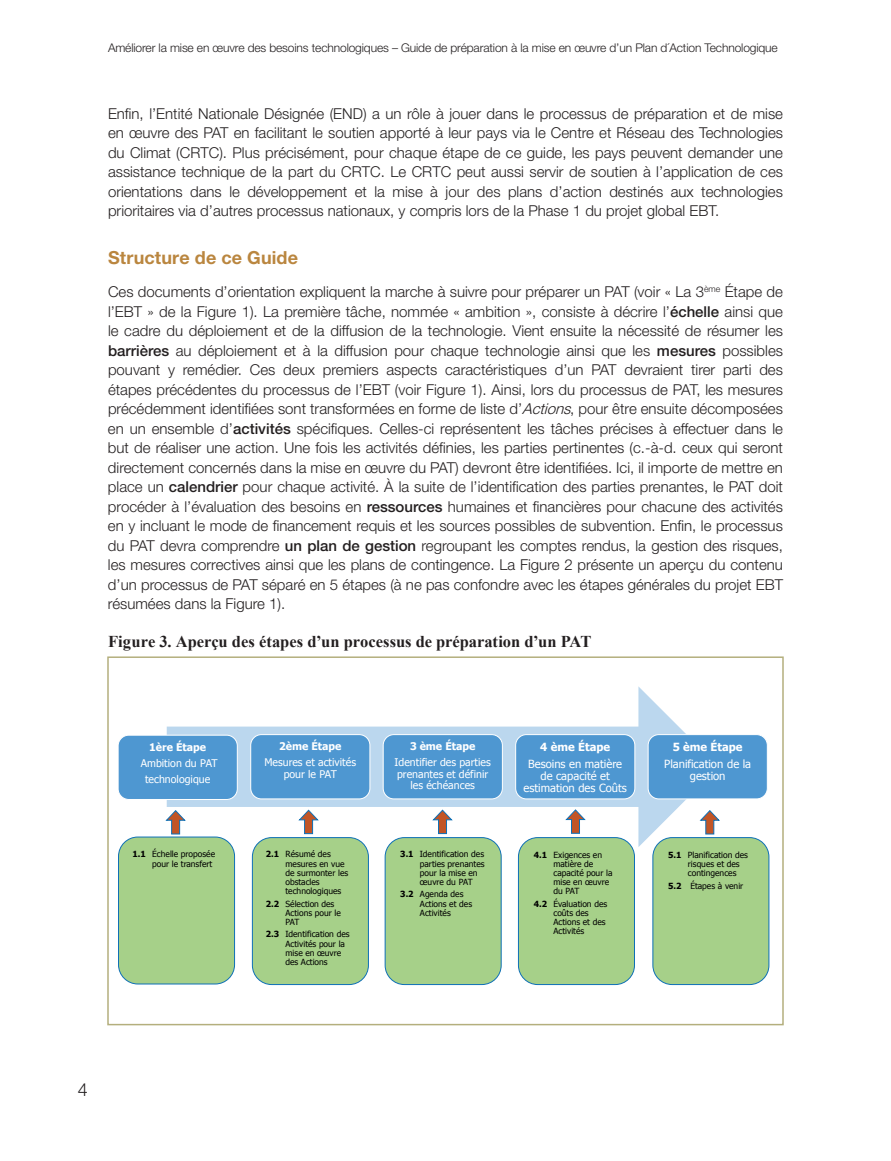
<style>
.page{position:relative;width:891px;height:1161px;background:#fff}
.page>*{position:absolute;margin:0;border:0;box-sizing:border-box;transform-origin:0 0}
.t1{font:700 18px "Helvetica Neue LT Std";letter-spacing:.01em;color:#ba863f}
.t2{font:300 18px "Helvetica Neue LT Std";color:#231f20}
.t3{font:700 16.5px "Times New Roman";color:#231f20}
.t4{font:300 15px/19.5px "Helvetica Neue LT Std";color:#231f20;text-align:justify}
.t5{font:300 12px "Helvetica Neue LT Std";letter-spacing:-.01em;color:#231f20}
.t6{font:11.25px/12.1px "Tahoma";color:#fff;text-align:center}
.t7{font:700 11.25px "Tahoma";color:#fff}
.t8{font:10.5px/11.4px "Tahoma";color:#fff;text-align:center}
.t9{font:700 10.5px "Tahoma";color:#fff}
.t10{font:8.4px/9.1px "Tahoma";color:#000}
.s1{font-weight:500}
.s2{font-style:italic}
.s3{font-weight:700}
</style>
<div class="page">
<svg style="left:167px;top:686px;width:548px;height:161px"></svg>
<div style="left:118px;top:735px;width:120px;height:65px;background:#4e97d1;border:1px solid #fff;border-radius:11px"></div>
<div style="left:251px;top:735px;width:119px;height:64px;background:#4e97d1;border-radius:11px"></div>
<div style="left:250px;top:734px;width:120px;height:65px;border:1px solid #fff;border-radius:11px"></div>
<div style="left:383px;top:735px;width:119px;height:64px;background:#4e97d1;border-radius:11px"></div>
<div style="left:383px;top:734px;width:120px;height:65px;border:1px solid #fff;border-radius:11px"></div>
<div style="left:516px;top:735px;width:119px;height:64px;background:#4e97d1;border-radius:11px"></div>
<div style="left:515px;top:734px;width:120px;height:65px;border:1px solid #fff;border-radius:11px"></div>
<div style="left:648px;top:735px;width:119px;height:64px;background:#4e97d1;border-radius:11px"></div>
<div style="left:648px;top:734px;width:120px;height:65px;border:1px solid #fff;border-radius:11px"></div>
<div style="left:118px;top:837px;width:117px;height:147px;background:#a6d089;border:1px solid #0e70b6;border-radius:19px"></div>
<svg style="left:166px;top:810px;width:19px;height:24px"></svg>
<svg style="left:299px;top:810px;width:19px;height:24px"></svg>
<svg style="left:433px;top:810px;width:19px;height:24px"></svg>
<div style="left:252px;top:837px;width:117px;height:148px;background:#a6d089;border:1px solid #0e70b6;border-radius:19px"></div>
<svg style="left:566px;top:809px;width:19px;height:25px"></svg>
<svg style="left:700px;top:810px;width:19px;height:24px"></svg>
<div style="left:385px;top:837px;width:116px;height:148px;background:#a6d089;border:1px solid #0e70b6;border-radius:19px"></div>
<div style="left:518px;top:837px;width:117px;height:148px;background:#a6d089;border:1px solid #0e70b6;border-radius:19px"></div>
<div style="left:653px;top:837px;width:116px;height:148px;background:#a6d089;border:1px solid #0e70b6;border-radius:19px"></div>
<div style="left:107px;top:656px;width:677px;height:369px;border:2px solid #b4af7d"></div>
<p class="t5" style="left:108px;top:40px;width:671px">Améliorer la mise en œuvre des besoins technologiques – Guide de préparation à la mise en œuvre d’un Plan d´Action Technologique</p>
<p class="t4" style="left:108px;top:103px;width:677px">Enfin, l’Entité Nationale Désignée (END) a un rôle à jouer dans le processus de préparation et de mise en œuvre des PAT en facilitant le soutien apporté à leur pays via le Centre et Réseau des Technologies du Climat (CRTC). Plus précisément, pour chaque étape de ce guide, les pays peuvent demander une assistance technique de la part du CRTC. Le CRTC peut aussi servir de soutien à l’application de ces orientations dans le développement et la mise à jour des plans d’action destinés aux technologies prioritaires via d’autres processus nationaux, y compris lors de la Phase 1 du projet global EBT.</p>
<p class="t1" style="left:108px;top:247px;width:192px">Structure de ce Guide</p>
<p class="t4" style="left:108px;top:282px;width:677px">Ces documents d’orientation expliquent la marche à suivre pour préparer un PAT (voir « La 3<sup>ème</sup> Étape de l’EBT » de la Figure 1). La première tâche, nommée « ambition », consiste à décrire l’<span class="s1">échelle</span> ainsi que le cadre du déploiement et de la diffusion de la technologie. Vient ensuite la nécessité de résumer les <span class="s1">barrières</span> au déploiement et à la diffusion pour chaque technologie ainsi que les <span class="s1">mesures</span> possibles pouvant y remédier. Ces deux premiers aspects caractéristiques d’un PAT devraient tirer parti des étapes précédentes du processus de l’EBT (voir Figure 1). Ainsi, lors du processus de PAT, les mesures précédemment identifiées sont transformées en forme de liste d’<span class="s2">Actions</span>, pour être ensuite décomposées en un ensemble d’<span class="s1">activités</span> spécifiques. Celles-ci représentent les tâches précises à effectuer dans le but de réaliser une action. Une fois les activités définies, les parties pertinentes (c.-à-d. ceux qui seront directement concernés dans la mise en œuvre du PAT) devront être identifiées. Ici, il importe de mettre en place un <span class="s1">calendrier</span> pour chaque activité. À la suite de l’identification des parties prenantes, le PAT doit procéder à l’évaluation des besoins en <span class="s1">ressources</span> humaines et financières pour chacune des activités en y incluant le mode de financement requis et les sources possibles de subvention. Enfin, le processus du PAT devra comprendre <span class="s1">un plan de gestion</span> regroupant les comptes rendus, la gestion des risques, les mesures correctives ainsi que les plans de contingence. La Figure 2 présente un aperçu du contenu d’un processus de PAT séparé en 5 étapes (à ne pas confondre avec les étapes générales du projet EBT résumées dans la Figure 1).</p>
<p class="t3" style="left:108px;top:630px;width:485px">Figure 3. Aperçu des étapes d’un processus de préparation d’un PAT</p>
<p class="t9" style="left:149px;top:740px;width:58px">1ère Étape</p>
<p class="t8" style="left:141px;top:754px;width:78px;line-height:15.9px">Ambition du PAT technologique</p>
<p class="t9" style="left:279px;top:739px;width:64px">2ème Étape</p>
<p class="t8" style="left:264px;top:756px;width:93px">Mesures et activités pour le PAT</p>
<p class="t10" style="left:152px;top:849px;width:64px;text-indent:-20px"><span class="s3">1.1</span> Échelle proposée pour le transfert</p>
<p class="t10" style="left:286px;top:849px;width:64px;text-indent:-20px"><span class="s3">2.1</span> Résumé des mesures en vue de surmonter les obstacles technologiques</p>
<p class="t10" style="left:286px;top:899px;width:57px;text-indent:-20px"><span class="s3">2.2</span> Sélection des<br>Actions pour le<br>PAT</p>
<p class="t10" style="left:286px;top:929px;width:66px;text-indent:-20px"><span class="s3">2.3</span> Identification des<br>Activités pour la mise en œuvre des Actions</p>
<p class="t9" style="left:410px;top:739px;width:67px">3 ème Étape</p>
<p class="t8" style="left:395px;top:756px;width:98px">Identifier des parties prenantes et définir les échéances</p>
<p class="t10" style="left:420px;top:849px;width:66px;text-indent:-20px"><span class="s3">3.1</span> Identification des parties prenantes pour la mise en œuvre du PAT</p>
<p class="t10" style="left:420px;top:889px;width:54px;text-indent:-20px"><span class="s3">3.2</span> Agenda des<br>Actions et des<br>Activités</p>
<p class="t7" style="left:540px;top:739px;width:71px">4 ème Étape</p>
<p class="t6" style="left:524px;top:757px;width:105px">Besoins en matière de capacité et estimation des Coûts</p>
<p class="t10" style="left:553px;top:850px;width:61px;text-indent:-20px"><span class="s3">4.1</span> Exigences en matière de capacité pour la mise en œuvre du PAT</p>
<p class="t10" style="left:553px;top:899px;width:55px;text-indent:-20px"><span class="s3">4.2</span> Évaluation des coûts des<br>Actions et des<br>Activités</p>
<p class="t7" style="left:673px;top:739px;width:71px">5 ème Étape</p>
<p class="t6" style="left:664px;top:757px;width:88px">Planification de la gestion</p>
<p class="t10" style="left:688px;top:850px;width:62px;text-indent:-20px"><span class="s3">5.1</span> Planification des risques et des contingences</p>
<p class="t10" style="left:668px;top:881px;width:77px"><span class="s3">5.2</span> Étapes à venir</p>
<p class="t2" style="left:78px;top:1078px;width:12px">4</p>
</div>
